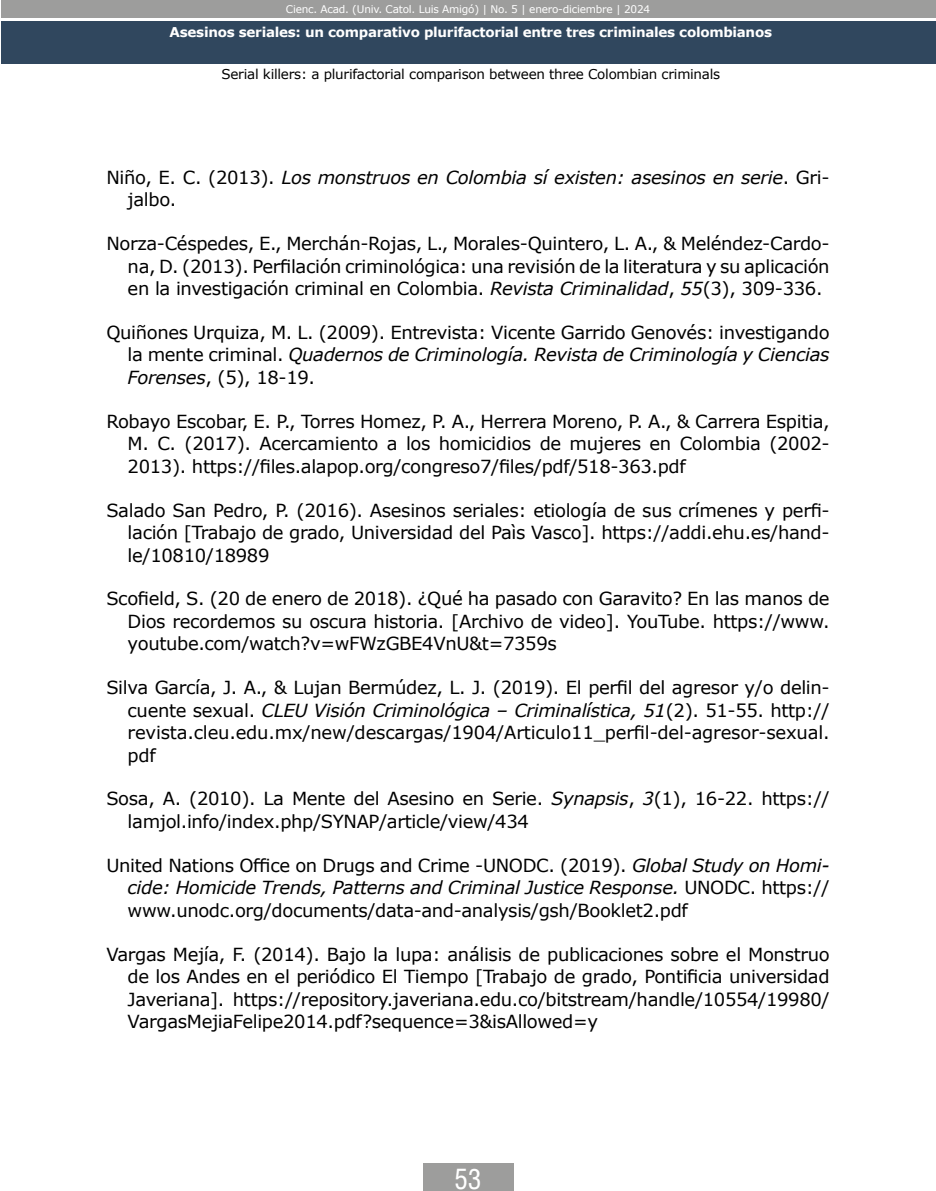
<style>
.page{position:relative;width:936px;height:1191px;background:#fff}
.page>*{position:absolute;margin:0;border:0;box-sizing:border-box;transform-origin:0 0}
.t1{font:27px "Arena Condensed";color:#fff}
.t2{font:18px/22.5px "Verdana";letter-spacing:-.02em;color:#000;text-align:justify}
.t3{font:italic 18px/22.5px "Verdana";letter-spacing:-.02em;color:#000}
.t4{font:700 13.5px "Verdana";letter-spacing:-.02em;color:#fff}
.t5{font:13.5px "Verdana";letter-spacing:-.02em;color:#000}
.t6{font:10.5px "Verdana";letter-spacing:-.02em;color:#fff}
.s1{font-style:normal}
.s2{font-style:italic}
</style>
<div class="page">
<div style="left:1px;top:21px;width:934px;height:43px;background:#30475e"></div>
<div style="left:1px;top:0;width:934px;height:18px;background:#9d9d9c"></div>
<div style="left:423px;top:1163px;width:90px;height:28px;background:#9d9d9c"></div>
<p class="t6" style="left:286px;top:2px;width:366px">Cienc. Acad. (Univ. Catol. Luis Amigó) | No. 5 | enero-diciembre | 2024</p>
<p class="t4" style="left:170px;top:22px;width:604px">Asesinos seriales: un comparativo plurifactorial entre tres criminales colombianos</p>
<p class="t5" style="left:221px;top:65px;width:500px">Serial killers: a plurifactorial comparison between three Colombian criminals</p>
<p class="t3" style="left:128px;top:166px;width:703px;text-indent:-21px"><span class="s1">Niño, E. C. (2013).</span> Los monstruos en Colombia sí existen: asesinos en serie<span class="s1">. Gri&shy;jalbo.</span></p>
<p class="t2" style="left:128px;top:232px;width:703px;text-indent:-21px">Norza-Céspedes, E., Merchán-Rojas, L., Morales-Quintero, L. A., &amp; Meléndez-Cardo&shy;na, D. (2013). Perfilación criminológica: una revisión de la literatura y su aplicación en la investigación criminal en Colombia. <span class="s2">Revista Criminalidad</span>, <span class="s2">55</span>(3), 309-336.</p>
<p class="t2" style="left:128px;top:321px;width:703px;text-indent:-21px">Quiñones Urquiza, M. L. (2009). Entrevista: Vicente Garrido Genovés: investigando la mente criminal. <span class="s2">Quadernos de Criminología. Revista de Criminología y Ciencias Forenses</span>, (5), 18-19.</p>
<p class="t2" style="left:128px;top:410px;width:703px;text-indent:-21px">Robayo Escobar, E. P., Torres Homez, P. A., Herrera Moreno, P. A., &amp; Carrera Espitia, M. C. (2017). Acercamiento a los homicidios de mujeres en Colombia (2002- 2013). https://files.alapop.org/congreso7/files/pdf/518-363.pdf</p>
<p class="t2" style="left:128px;top:498px;width:703px;text-indent:-21px">Salado San Pedro, P. (2016). Asesinos seriales: etiología de sus crímenes y perfi&shy;lación [Trabajo de grado, Universidad del Paìs Vasco]. https://addi.ehu.es/hand&shy;le/10810/18989</p>
<p class="t2" style="left:128px;top:587px;width:703px;text-indent:-21px">Scofield, S. (20 de enero de 2018). ¿Qué ha pasado con Garavito? En las manos de Dios recordemos su oscura historia. [Archivo de video]. YouTube. https://www. youtube.com/watch?v=wFWzGBE4VnU&amp;t=7359s</p>
<p class="t2" style="left:128px;top:676px;width:703px;text-indent:-21px">Silva García, J. A., &amp; Lujan Bermúdez, L. J. (2019). El perfil del agresor y/o delin&shy;cuente sexual. <span class="s2">CLEU Visión Criminológica – Criminalística, 51</span>(2). 51-55. http:// revista.cleu.edu.mx/new/descargas/1904/Articulo11_perfil-del-agresor-sexual. pdf</p>
<p class="t2" style="left:128px;top:787px;width:703px;text-indent:-21px">Sosa, A. (2010). La Mente del Asesino en Serie. <span class="s2">Synapsis</span>, <span class="s2">3</span>(1), 16-22. https:// lamjol.info/index.php/SYNAP/article/view/434</p>
<p class="t2" style="left:128px;top:853px;width:703px;text-indent:-21px">United Nations Office on Drugs and Crime -UNODC. (2019). <span class="s2">Global Study on Homi&shy;cide: Homicide Trends, Patterns and Criminal Justice Response.</span> UNODC. https:// www.unodc.org/documents/data-and-analysis/gsh/Booklet2.pdf</p>
<p class="t2" style="left:128px;top:942px;width:703px;text-indent:-21px">Vargas Mejía, F. (2014). Bajo la lupa: análisis de publicaciones sobre el Monstruo de los Andes en el periódico El Tiempo [Trabajo de grado, Pontificia universidad Javeriana]. https://repository.javeriana.edu.co/bitstream/handle/10554/19980/ VargasMejiaFelipe2014.pdf?sequence=3&amp;isAllowed=y</p>
<h1 class="t1" style="left:454px;top:1163px;width:29px">53</h1>
</div>
